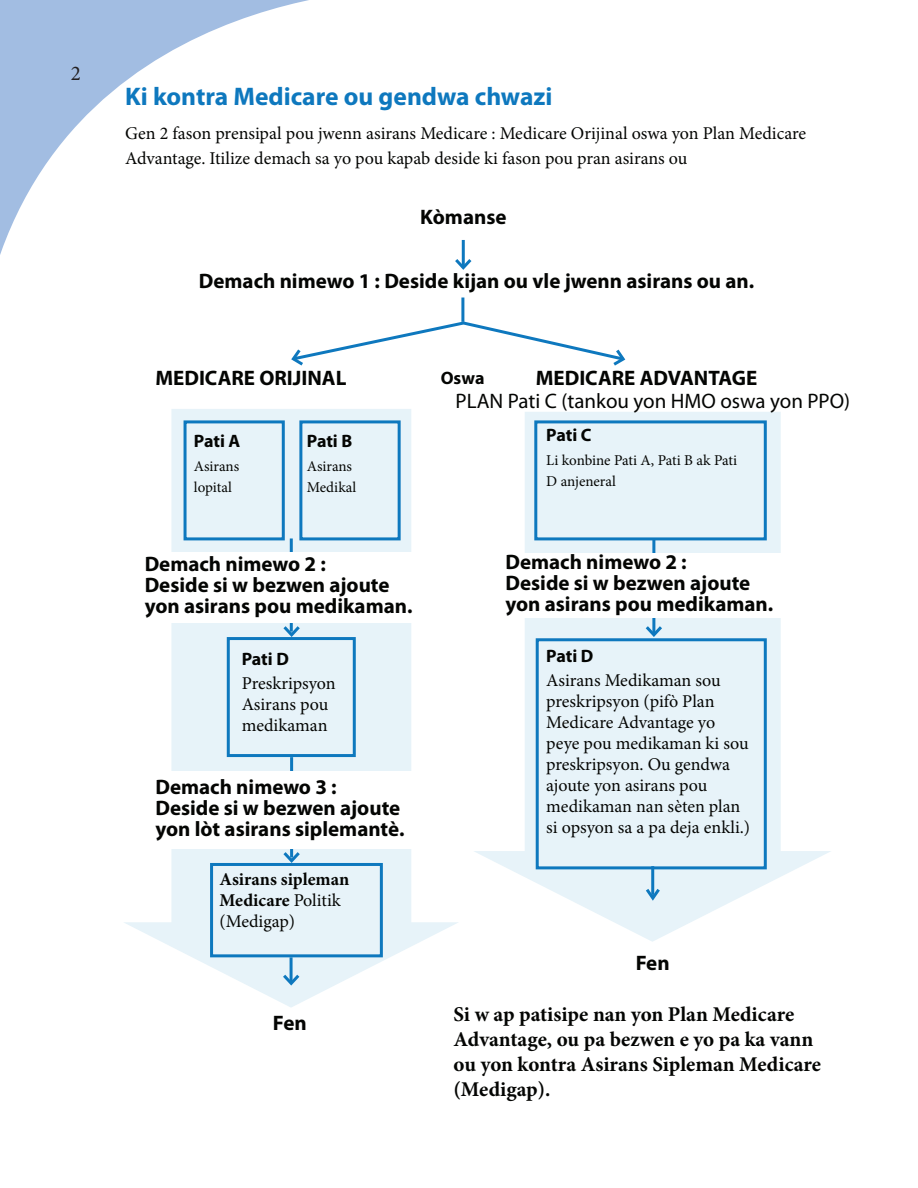
<style>
.page{position:relative;width:918px;height:1188px;background:#fff}
.page>*{position:absolute;margin:0;border:0;box-sizing:border-box;transform-origin:0 0}
.Paragraph_Style8{font:700 25.5px "Myriad Pro";color:#0e78be}
.Paragraph_Style13{font:700 21px/21px "Myriad Pro";color:#040503}
.Paragraph_Style23{font:700 21px/25.2px "Minion Pro";letter-spacing:-.005em;color:#040503}
.Paragraph_Style2{font:700 21px "Myriad Pro";color:#040503}
.Paragraph_Style15{font:700 21px/21px "Myriad Pro";color:#040503}
.Paragraph_Style2-2{font:21px "Myriad Pro";color:#040503}
.Paragraph_Style22{font:700 21px "Myriad Pro";color:#040503}
.Text{font:21px "Minion Pro";color:#231f20}
.Paragraph_Style2-3{font:18px/21px "Minion Pro";letter-spacing:-.005em;color:#040503}
.Paragraph_Style21{font:18px/25.2px "Minion Pro";color:#040503}
.Paragraph_Style2-4{font:700 18px/21px "Minion Pro";letter-spacing:-.005em;color:#040503}
.Paragraph_Style11{font:700 18px "Myriad Pro";letter-spacing:-.01em;color:#040503}
.Paragraph_Style2-5{font:700 18px "Myriad Pro";color:#040503}
.Paragraph_Style12{font:15px/21px "Minion Pro";color:#040503}
.s1{font-weight:400}
</style>
<div class="page">
<svg style="left:0;top:0;width:309px;height:255px"></svg>
<svg style="left:291px;top:320px;width:335px;height:46px"></svg>
<hr style="left:461px;top:298px;width:3px;height:24px;background:#0e78be">
<hr style="left:462px;top:240px;width:3px;height:28px;background:#0e78be">
<svg style="left:455px;top:256px;width:17px;height:14px"></svg>
<svg style="left:124px;top:409px;width:334px;height:598px;fill:#e7f3f9"></svg>
<svg style="left:474px;top:412px;width:357px;height:530px;fill:#e7f3f9"></svg>
<div style="left:184px;top:420px;width:101px;height:120px;border:3px solid #0e78be"></div>
<div style="left:299px;top:420px;width:102px;height:120px;border:3px solid #0e78be"></div>
<div style="left:210px;top:863px;width:173px;height:94px;border:3px solid #0e78be"></div>
<div style="left:227px;top:637px;width:129px;height:120px;border:3px solid #0e78be"></div>
<div style="left:534px;top:420px;width:233px;height:120px;border:3px solid #0e78be"></div>
<hr style="left:290px;top:757px;width:3px;height:101px;background:#0e78be">
<svg style="left:280px;top:849px;width:23px;height:16px"></svg>
<hr style="left:290px;top:538px;width:3px;height:94px;background:#0e78be">
<svg style="left:280px;top:623px;width:23px;height:16px"></svg>
<hr style="left:652px;top:540px;width:3px;height:93px;background:#0e78be">
<svg style="left:643px;top:623px;width:22px;height:15px"></svg>
<div style="left:132px;top:772px;width:333px;height:56px;background:#fff"></div>
<hr style="left:651px;top:866px;width:3px;height:29px;background:#0e78be">
<hr style="left:290px;top:957px;width:3px;height:26px;background:#0e78be">
<svg style="left:280px;top:971px;width:23px;height:17px"></svg>
<div style="left:536px;top:638px;width:231px;height:231px;border:3px solid #0e78be"></div>
<div style="left:132px;top:552px;width:333px;height:70px;background:#fff"></div>
<div style="left:155px;top:779px;width:307px;height:70px;background:#fff"></div>
<div style="left:505px;top:553px;width:310px;height:64px;background:#fff"></div>
<svg style="left:643px;top:886px;width:20px;height:17px"></svg>
<p class="Text" style="left:71px;top:59px;width:12px">2</p>
<p class="Paragraph_Style8" style="left:125px;top:79px;width:429px">Ki kontra Medicare ou gendwa chwazi</p>
<p class="Paragraph_Style21" style="left:125px;top:121px;width:682px">Gen 2 fason prensipal pou jwenn asirans Medicare : Medicare Orijinal oswa yon Plan Medicare<br>Advantage. Itilize demach sa yo pou kapab deside ki fason pou pran asirans ou</p>
<p class="Paragraph_Style22" style="left:420px;top:203px;width:88px">Kòmanse</p>
<p class="Paragraph_Style2" style="left:199px;top:267px;width:557px">Demach nimewo 1 : Deside kijan ou vle jwenn asirans ou an.</p>
<p class="Paragraph_Style2" style="left:155px;top:365px;width:193px">MEDICARE ORIJINAL</p>
<p class="Paragraph_Style2-5" style="left:441px;top:366px;width:45px">Oswa</p>
<p class="Paragraph_Style2" style="left:536px;top:365px;width:223px">MEDICARE ADVANTAGE</p>
<p class="Paragraph_Style11" style="left:194px;top:430px;width:48px">Pati A</p>
<p class="Paragraph_Style12" style="left:194px;top:456px;width:47px">Asirans lopital</p>
<p class="Paragraph_Style11" style="left:307px;top:430px;width:47px">Pati B</p>
<p class="Paragraph_Style12" style="left:307px;top:456px;width:51px">Asirans<br>Medikal</p>
<p class="Paragraph_Style13" style="left:145px;top:552px;width:269px">Demach nimewo 2 :<br>Deside si w bezwen ajoute yon asirans pou medikaman.</p>
<p class="Paragraph_Style11" style="left:242px;top:647px;width:49px">Pati D</p>
<p class="Paragraph_Style2-3" style="left:242px;top:673px;width:95px">Preskripsyon</p>
<p class="Paragraph_Style2-3" style="left:242px;top:694px;width:88px">Asirans pou medikaman</p>
<p class="Paragraph_Style15" style="left:155px;top:776px;width:251px">Demach nimewo 3 :<br>Deside si w bezwen ajoute yon lòt asirans siplemantè.</p>
<p class="Paragraph_Style2-4" style="left:220px;top:868px;width:131px">Asirans sipleman<br>Medicare <span class="s1">Politik (Medigap)</span></p>
<p class="Paragraph_Style2" style="left:273px;top:1009px;width:35px">Fen</p>
<p class="Paragraph_Style2-2" style="left:456px;top:388px;width:396px">PLAN Pati C (tankou yon HMO oswa yon PPO)</p>
<p class="Paragraph_Style11" style="left:546px;top:424px;width:47px">Pati C</p>
<p class="Paragraph_Style12" style="left:546px;top:450px;width:192px">Li konbine Pati A, Pati B ak Pati<br>D anjeneral</p>
<p class="Paragraph_Style13" style="left:505px;top:551px;width:269px">Demach nimewo 2 :<br>Deside si w bezwen ajoute yon asirans pou medikaman.</p>
<p class="Paragraph_Style11" style="left:546px;top:644px;width:49px">Pati D</p>
<p class="Paragraph_Style2-3" style="left:546px;top:669px;width:205px">Asirans Medikaman sou preskripsyon (pifò Plan<br>Medicare Advantage yo peye pou medikaman ki sou preskripsyon. Ou gendwa ajoute yon asirans pou medikaman nan sèten plan si opsyon sa a pa deja enkli.)</p>
<p class="Paragraph_Style2" style="left:636px;top:950px;width:35px">Fen</p>
<p class="Paragraph_Style23" style="left:454px;top:1001px;width:369px">Si w ap patisipe nan yon Plan Medicare<br>Advantage, ou pa bezwen e yo pa ka vann ou yon kontra Asirans Sipleman Medicare (Medigap).</p>
</div>
